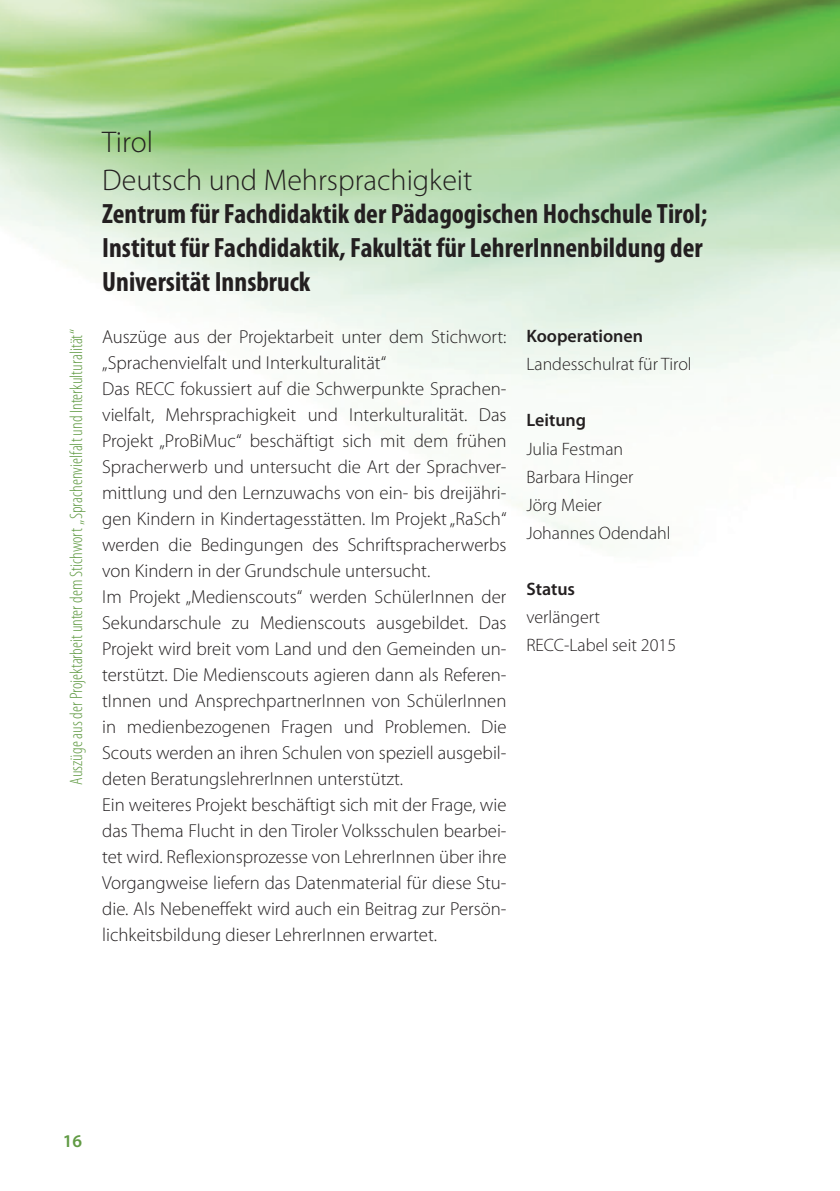
<style>
.page{position:relative;width:840px;height:1191px;background:#fff}
.page>*{position:absolute;margin:0;border:0;box-sizing:border-box;transform-origin:0 0}
.t1{font:300 30px/38px "Myriad Pro";color:#231f20}
.t2{font:700 condensed 28px/33.6px "Myriad Pro";color:#231f20}
.t3{font:300 18.8px/26px "Myriad Pro";color:#231f20}
.t4{font:300 18px/28px "Myriad Pro";color:#231f20}
.t5{font:300 condensed 18px "Myriad Pro";color:#609a43}
.t6{font:600 18px "Myriad Pro";color:#231f20}
.t7{font:600 18px "Myriad Pro";color:#609a43}
</style>
<div class="page">
<img style="left:0;top:0;width:839px;height:548px">
<p class="t5" style="left:66px;top:784px;width:457px;rotate:-90deg">Auszüge aus der Projektarbeit unter dem Stichwort „Sprachenvielfalt und Interkulturalität“</p>
<h1 class="t1" style="left:102px;top:123px;width:371px">Tirol<br>Deutsch und Mehrsprachigkeit</h1>
<h2 class="t2" style="left:102px;top:197px;width:606px">Zentrum für Fachdidaktik der Pädagogischen Hochschule Tirol;<br>Institut für Fachdidaktik, Fakultät für LehrerInnenbildung der<br>Universität Innsbruck</h2>
<p class="t3" style="left:102px;top:324px;width:405px">Auszüge aus der Projektarbeit unter dem Stichwort: „Sprachenvielfalt und Interkulturalität“<br>Das RECC fokussiert auf die Schwerpunkte Sprachen&shy;vielfalt, Mehrsprachigkeit und Interkulturalität. Das Projekt „ProBiMuc“ beschäftigt sich mit dem frühen Spracherwerb und untersucht die Art der Sprachver&shy;mittlung und den Lernzuwachs von ein- bis dreijähri&shy;gen Kindern in Kindertagesstätten. Im Projekt „RaSch“ werden die Bedingungen des Schriftspracherwerbs von Kindern in der Grundschule untersucht.<br>Im Projekt „Medienscouts“ werden SchülerInnen der Sekundarschule zu Medienscouts ausgebildet. Das Projekt wird breit vom Land und den Gemeinden un&shy;terstützt. Die Medienscouts agieren dann als Referen&shy;tInnen und AnsprechpartnerInnen von SchülerInnen in medienbezogenen Fragen und Problemen. Die Scouts werden an ihren Schulen von speziell ausgebil&shy;deten BeratungslehrerInnen unterstützt.<br>Ein weiteres Projekt beschäftigt sich mit der Frage, wie das Thema Flucht in den Tiroler Volksschulen bearbei&shy;tet wird. Reflexionsprozesse von LehrerInnen über ihre Vorgangweise liefern das Datenmaterial für diese Stu&shy;die. Als Nebeneffekt wird auch ein Beitrag zur Persön&shy;lichkeitsbildung dieser LehrerInnen erwartet.</p>
<p class="t6" style="left:526px;top:325px;width:118px">Kooperationen</p>
<p class="t4" style="left:526px;top:351px;width:167px">Landesschulrat für Tirol</p>
<p class="t6" style="left:526px;top:409px;width:61px">Leitung</p>
<p class="t4" style="left:526px;top:435px;width:146px">Julia Festman<br>Barbara Hinger<br>Jörg Meier<br>Johannes Odendahl</p>
<p class="t6" style="left:526px;top:577px;width:50px">Status</p>
<p class="t4" style="left:526px;top:603px;width:151px">verlängert<br>RECC-Label seit 2015</p>
<p class="t7" style="left:63px;top:1129px;width:21px">16</p>
</div>
